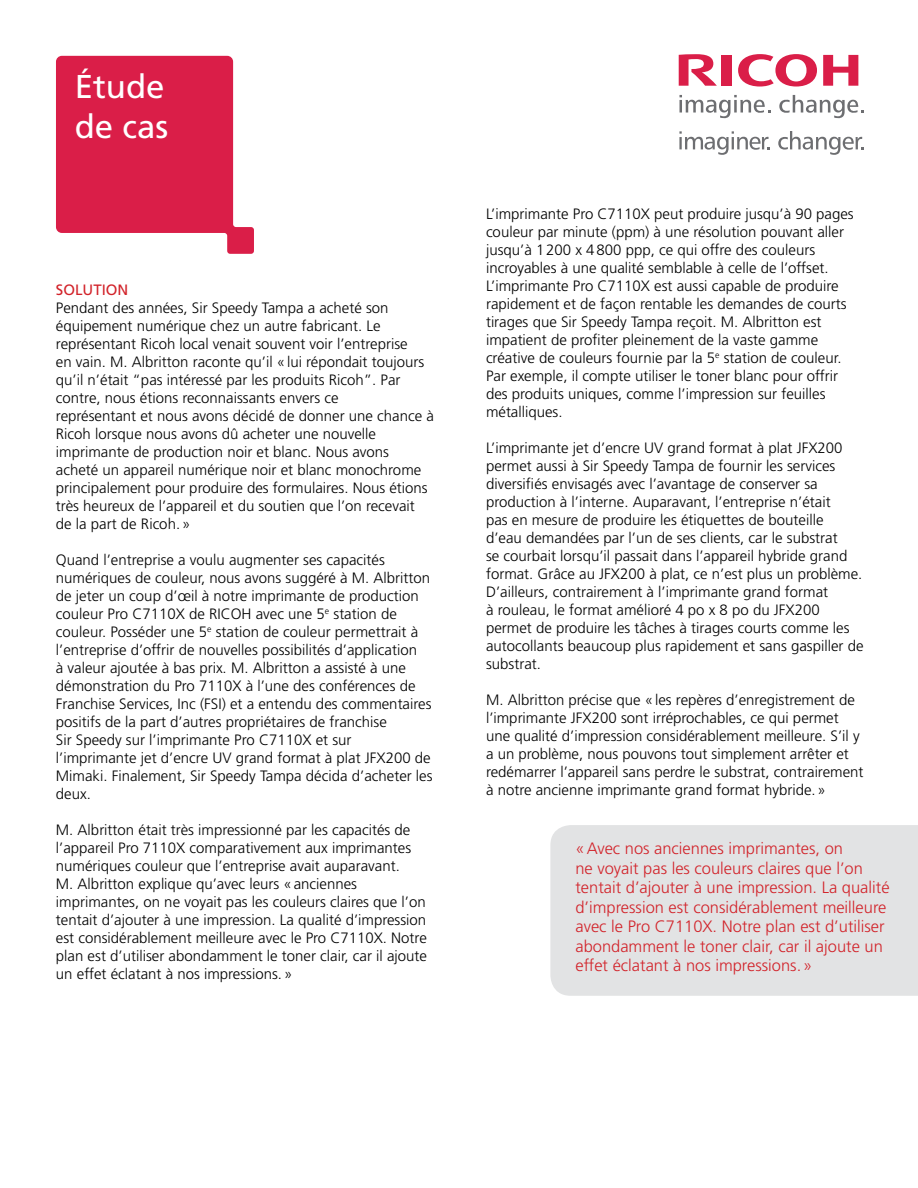
<style>
.page{position:relative;width:918px;height:1188px;background:#fff}
.page>*{position:absolute;margin:0;border:0;box-sizing:border-box;transform-origin:0 0}
.t1{font:33px/39.6px "Frutiger LT Std";color:#fff}
.t2{font:300 16.5px/19.5px "Frutiger LT Std";color:#d2232a}
.t3{font:300 15px/18px "Frutiger LT Std";color:#000}
.t4{font:15px "Frutiger LT Std";color:#d2232a}
</style>
<div class="page">
<svg style="left:56px;top:56px;width:198px;height:198px"></svg>
<svg style="left:738px;top:54px;width:79px;height:33px"></svg>
<svg style="left:823px;top:55px;width:35px;height:31px"></svg>
<div style="left:722px;top:55px;width:10px;height:31px;background:#da1e48"></div>
<svg style="left:679px;top:54px;width:38px;height:32px"></svg>
<svg style="left:680px;top:95px;width:90px;height:24px"></svg>
<svg style="left:779px;top:95px;width:85px;height:24px"></svg>
<svg style="left:679px;top:131px;width:91px;height:24px"></svg>
<svg style="left:778px;top:131px;width:86px;height:24px"></svg>
<div style="left:550px;top:825px;width:368px;height:171px;background:#e2e3e4"></div>
<h1 class="t1" style="left:75px;top:67px;width:95px">Étude de cas</h1>
<p class="t4" style="left:56px;top:281px;width:74px">SOLUTION</p>
<p class="t3" style="left:56px;top:299px;width:379px">Pendant des années, Sir Speedy Tampa a acheté son équipement numérique chez un autre fabricant. Le représentant Ricoh local venait souvent voir l’entreprise<br>en vain. M. Albritton raconte qu’il «lui répondait toujours qu’il n’était “pas intéressé par les produits Ricoh”. Par contre, nous étions reconnaissants envers ce<br>représentant et nous avons décidé de donner une chance à Ricoh lorsque nous avons dû acheter une nouvelle imprimante de production noir et blanc. Nous avons acheté un appareil numérique noir et blanc monochrome principalement pour produire des formulaires. Nous étions très heureux de l’appareil et du soutien que l’on recevait de la part de Ricoh.»</p>
<p class="t3" style="left:56px;top:551px;width:378px">Quand l’entreprise a voulu augmenter ses capacités numériques de couleur, nous avons suggéré à M. Albritton de jeter un coup d’œil à notre imprimante de production couleur Pro C7110X de RICOH avec une 5<sup>e</sup> station de couleur. Posséder une 5<sup>e</sup> station de couleur permettrait à l’entreprise d’offrir de nouvelles possibilités d’application<br>à valeur ajoutée à bas prix. M. Albritton a assisté à une démonstration du Pro 7110X à l’une des conférences de Franchise Services, Inc (FSI) et a entendu des commentaires positifs de la part d’autres propriétaires de franchise<br>Sir Speedy sur l’imprimante Pro C7110X et sur l’imprimante jet d’encre UV grand format à plat JFX200 de Mimaki. Finalement, Sir Speedy Tampa décida d’acheter les deux.</p>
<p class="t3" style="left:56px;top:821px;width:373px">M. Albritton était très impressionné par les capacités de l’appareil Pro 7110X comparativement aux imprimantes numériques couleur que l’entreprise avait auparavant.<br>M. Albritton explique qu’avec leurs «anciennes imprimantes, on ne voyait pas les couleurs claires que l’on tentait d’ajouter à une impression. La qualité d’impression est considérablement meilleure avec le Pro C7110X. Notre plan est d’utiliser abondamment le toner clair, car il ajoute un effet éclatant à nos impressions.»</p>
<p class="t3" style="left:486px;top:205px;width:369px">L’imprimante Pro C7110X peut produire jusqu’à 90 pages couleur par minute (ppm) à une résolution pouvant aller jusqu’à 1200 x 4800 ppp, ce qui offre des couleurs incroyables à une qualité semblable à celle de l’offset.<br>L’imprimante Pro C7110X est aussi capable de produire rapidement et de façon rentable les demandes de courts tirages que Sir Speedy Tampa reçoit. M. Albritton est impatient de profiter pleinement de la vaste gamme créative de couleurs fournie par la 5<sup>e</sup> station de couleur.<br>Par exemple, il compte utiliser le toner blanc pour offrir des produits uniques, comme l’impression sur feuilles métalliques.</p>
<p class="t3" style="left:486px;top:439px;width:379px">L’imprimante jet d’encre UV grand format à plat JFX200 permet aussi à Sir Speedy Tampa de fournir les services diversifiés envisagés avec l’avantage de conserver sa production à l’interne. Auparavant, l’entreprise n’était<br>pas en mesure de produire les étiquettes de bouteille<br>d’eau demandées par l’un de ses clients, car le substrat<br>se courbait lorsqu’il passait dans l’appareil hybride grand format. Grâce au JFX200 à plat, ce n’est plus un problème.<br>D’ailleurs, contrairement à l’imprimante grand format<br>à rouleau, le format amélioré 4 po x 8 po du JFX200 permet de produire les tâches à tirages courts comme les autocollants beaucoup plus rapidement et sans gaspiller de substrat.</p>
<p class="t3" style="left:486px;top:691px;width:379px">M. Albritton précise que «les repères d’enregistrement de l’imprimante JFX200 sont irréprochables, ce qui permet une qualité d’impression considérablement meilleure. S’il y a un problème, nous pouvons tout simplement arrêter et redémarrer l’appareil sans perdre le substrat, contrairement à notre ancienne imprimante grand format hybride.»</p>
<p class="t2" style="left:575px;top:839px;width:316px">«Avec nos anciennes imprimantes, on<br>ne voyait pas les couleurs claires que l’on tentait d’ajouter à une impression. La qualité d’impression est considérablement meilleure avec le Pro C7110X. Notre plan est d’utiliser abondamment le toner clair, car il ajoute un effet éclatant à nos impressions.»</p>
</div>
